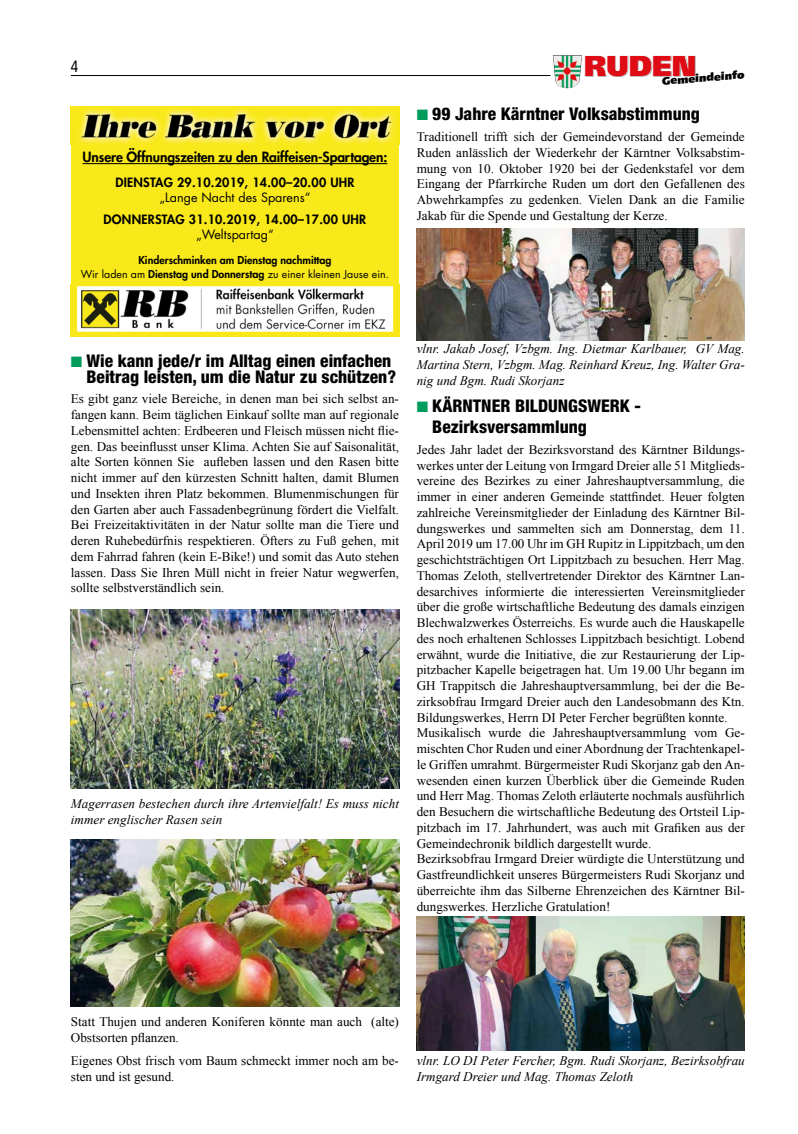
<style>
.page{position:relative;width:798px;height:1134px;background:#fff}
.page>*{position:absolute;margin:0;border:0;box-sizing:border-box;transform-origin:0 0}
.t1{font:900 28.75px "Frutiger CE";letter-spacing:-.005em;color:#e00c15}
.t2{font:800 condensed 17.5px/15.8px "Helvetica Neue";color:#000;text-align:right}
.t3{font:condensed 16.25px "Frutiger";color:#000;scale:.95 1}
.t4{font:800 13.75px "Futura";letter-spacing:-.01em;color:#000}
.t5{font:13.12px/15.8px "Times New Roman";color:#000}
.t6{font:italic 13.12px/15.8px "Times New Roman";color:#000}
.t7{font:800 12.5px "Futura";letter-spacing:.02em;color:#000}
.t8{font:12.5px "Futura";color:#000}
.t9{font:900 10.88px "Frutiger CE";color:#000}
.t10{font:800 10.62px/13.8px "Futura";color:#000;text-align:center}
.s1{font-weight:400}
.s2{color:#009c5c}
</style>
<div class="page">
<hr style="left:71px;top:75px;width:479px;height:1px;background:#000">
<img style="left:553px;top:55px;width:29px;height:33px">
<svg style="left:585px;top:55px;width:111px;height:22px"></svg>
<img style="left:71px;top:609px;width:328px;height:179px">
<img style="left:71px;top:840px;width:328px;height:166px">
<div style="left:71px;top:107px;width:328px;height:230px;background:#f9e91a"></div>
<hr style="left:83px;top:163px;width:304px;height:1px;background:#000">
<img style="left:78px;top:109px;width:317px;height:35px">
<img style="left:76px;top:286px;width:318px;height:46px">
<img style="left:416px;top:229px;width:328px;height:111px">
<img style="left:416px;top:916px;width:328px;height:135px">
<p class="t3" style="left:71px;top:56px;width:9px">4</p>
<h1 class="t1" style="left:584px;top:48px;width:114px">RUDEN</h1>
<p class="t9" style="left:661px;top:75px;width:84px;rotate:-5deg">Gemeindeinfo</p>
<p class="t4" style="left:83px;top:147px;width:306px">Unsere Öffnungszeiten zu den Raiffeisen-Spartagen:</p>
<p class="t7" style="left:115px;top:174px;width:240px">DIENSTAG 29.10.2019, 14.00–20.00 UHR</p>
<p class="t8" style="left:159px;top:188px;width:152px">„Lange Nacht des Sparens“</p>
<p class="t7" style="left:104px;top:211px;width:264px">DONNERSTAG 31.10.2019, 14.00–17.00 UHR</p>
<p class="t8" style="left:196px;top:226px;width:79px">„Weltspartag“</p>
<p class="t10" style="left:81px;top:253px;width:310px">Kinderschminken am Dienstag nachmittag<br><span class="s1">Wir laden am</span> Dienstag und Donnerstag <span class="s1">zu einer kleinen Jause ein.</span></p>
<h2 class="t2" style="left:416px;top:106px;width:285px"><span class="s2">■</span> 99 Jahre Kärntner Volksabstimmung</h2>
<p class="t5" style="left:416px;top:129px;width:329px;text-align:justify">Traditionell trifft sich der Gemeindevorstand der Gemeinde Ruden anlässlich der Wiederkehr der Kärntner Volksabstim&shy;mung von 10. Oktober 1920 bei der Gedenkstafel vor dem Eingang der Pfarrkirche Ruden um dort den Gefallenen des Abwehrkampfes zu gedenken. Vielen Dank an die Familie Jakab für die Spende und Gestaltung der Kerze.</p>
<h2 class="t2" style="left:71px;top:352px;width:326px"><span class="s2">■</span> Wie kann jede/r im Alltag einen einfachen<br>Beitrag leisten, um die Natur zu schützen?</h2>
<p class="t5" style="left:71px;top:391px;width:329px;text-align:justify">Es gibt ganz viele Bereiche, in denen man bei sich selbst an&shy;fangen kann. Beim täglichen Einkauf sollte man auf regionale Lebensmittel achten: Erdbeeren und Fleisch müssen nicht flie&shy;gen. Das beeinflusst unser Klima. Achten Sie auf Saisonalität, alte Sorten können Sie aufleben lassen und den Rasen bitte nicht immer auf den kürzesten Schnitt halten, damit Blumen und Insekten ihren Platz bekommen. Blumenmischungen für den Garten aber auch Fassadenbegrünung fördert die Vielfalt.<br>Bei Freizeitaktivitäten in der Natur sollte man die Tiere und deren Ruhebedürfnis respektieren. Öfters zu Fuß gehen, mit dem Fahrrad fahren (kein E-Bike!) und somit das Auto stehen lassen. Dass Sie Ihren Müll nicht in freier Natur wegwerfen, sollte selbstverständlich sein.</p>
<p class="t6" style="left:71px;top:795px;width:329px">Magerrasen bestechen durch ihre Artenvielfalt! Es muss nicht immer englischer Rasen sein</p>
<p class="t6" style="left:416px;top:340px;width:329px;text-align:justify">vlnr. Jakab Josef, Vzbgm. Ing. Dietmar Karlbauer, GV Mag.<br>Martina Stern, Vzbgm. Mag. Reinhard Kreuz, Ing. Walter Gra&shy;nig und Bgm. Rudi Skorjanz</p>
<h2 class="t2" style="left:432px;top:395px;width:210px;line-height:21px;text-align:left;text-indent:-16px"><span class="s2">■</span> KÄRNTNER BILDUNGSWERK -<br>Bezirksversammlung</h2>
<p class="t5" style="left:416px;top:441px;width:329px">Jedes Jahr ladet der Bezirksvorstand des Kärntner Bildungs&shy;werkes unter der Leitung von Irmgard Dreier alle 51 Mitglieds&shy;vereine des Bezirkes zu einer Jahreshauptversammlung, die immer in einer anderen Gemeinde stattfindet. Heuer folgten zahlreiche Vereinsmitglieder der Einladung des Kärntner Bil&shy;dungswerkes und sammelten sich am Donnerstag, dem 11.<br>April 2019 um 17.00 Uhr im GH Rupitz in Lippitzbach, um den geschichtsträchtigen Ort Lippitzbach zu besuchen. Herr Mag.<br>Thomas Zeloth, stellvertretender Direktor des Kärntner Lan&shy;desarchives informierte die interessierten Vereinsmitglieder über die große wirtschaftliche Bedeutung des damals einzigen Blechwalzwerkes Österreichs. Es wurde auch die Hauskapelle des noch erhaltenen Schlosses Lippitzbach besichtigt. Lobend erwähnt, wurde die Initiative, die zur Restaurierung der Lip&shy;pitzbacher Kapelle beigetragen hat. Um 19.00 Uhr begann im GH Trappitsch die Jahreshauptversammlung, bei der die Be&shy;zirksobfrau Irmgard Dreier auch den Landesobmann des Ktn.<br>Bildungswerkes, Herrn DI Peter Fercher begrüßten konnte.<br>Musikalisch wurde die Jahreshauptversammlung vom Ge&shy;mischten Chor Ruden und einer Abordnung der Trachtenkapel&shy;le Griffen umrahmt. Bürgermeister Rudi Skorjanz gab den An&shy;wesenden einen kurzen Überblick über die Gemeinde Ruden und Herr Mag. Thomas Zeloth erläuterte nochmals ausführlich den Besuchern die wirtschaftliche Bedeutung des Ortsteil Lip&shy;pitzbach im 17. Jahrhundert, was auch mit Grafiken aus der Gemeindechronik bildlich dargestellt wurde.<br>Bezirksobfrau Irmgard Dreier würdigte die Unterstützung und Gastfreundlichkeit unseres Bürgermeisters Rudi Skorjanz und überreichte ihm das Silberne Ehrenzeichen des Kärntner Bil&shy;dungswerkes. Herzliche Gratulation!</p>
<p class="t5" style="left:71px;top:1013px;width:329px">Statt Thujen und anderen Koniferen könnte man auch (alte)<br>Obstsorten pflanzen.</p>
<p class="t5" style="left:71px;top:1052px;width:329px">Eigenes Obst frisch vom Baum schmeckt immer noch am be&shy;sten und ist gesund.</p>
<p class="t6" style="left:416px;top:1052px;width:329px">vlnr. LO DI Peter Fercher, Bgm. Rudi Skorjanz, Bezirksobfrau<br>Irmgard Dreier und Mag. Thomas Zeloth</p>
</div>
